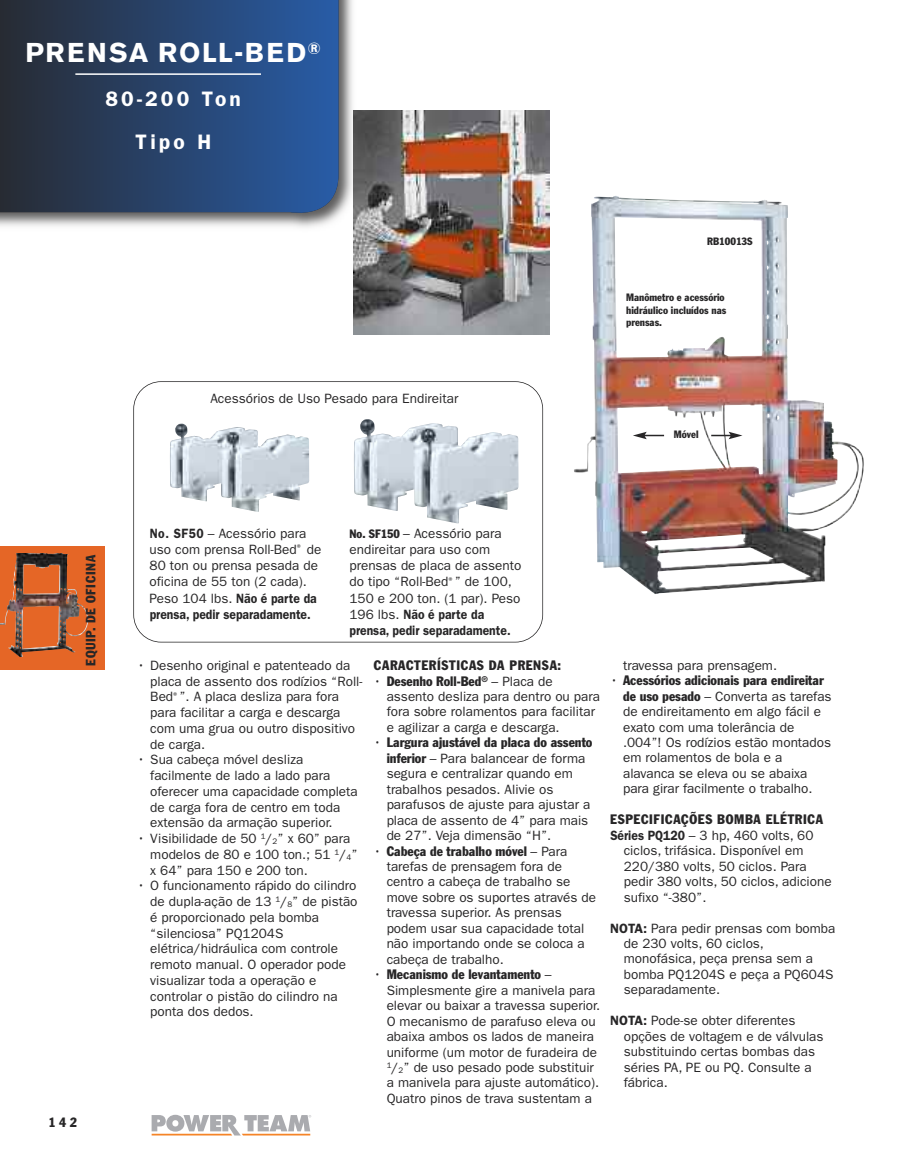
<style>
.page{position:relative;width:918px;height:1175px;background:#fff}
.page>*{position:absolute;margin:0;border:0;box-sizing:border-box;transform-origin:0 0}
.t1{font:700 27px "Akzidenz Grotesk BE";letter-spacing:.08em;color:#fff}
.t2{font:600 21px/43.5px "Franklin Gothic";letter-spacing:.15em;color:#fff;text-align:center}
.t3{font:13.5px/15.5px "Franklin Gothic";color:#272627;scale:.9 1}
.t4{font:13.5px/16.2px "Franklin Gothic";color:#272627}
.t5{font:condensed 13.5px "Franklin Gothic";letter-spacing:.05em;color:#272627}
.t6{font:condensed 13.35px "Franklin Gothic";letter-spacing:.05em;color:#272627}
.t7{font:condensed 10.5px/12.6px "Franklin Gothic";color:#272627}
.s1{font-weight:600}
.s2{font-stretch:condensed;font-size:12px}
.s3{font-size:8.1px}
.s4{font-stretch:condensed}
</style>
<div class="page">
<svg style="left:0;top:546px;width:105px;height:123px;background:#d0632c"></svg>
<img style="left:0;top:0;width:354px;height:232px">
<svg style="left:0;top:0;width:339px;height:221px;background:#2c466d"></svg>
<hr style="left:75px;top:73px;width:186px;height:2px;background:#fff">
<img style="left:17px;top:553px;width:44px;height:96px">
<svg style="left:152px;top:1114px;width:159px;height:21px"></svg>
<img style="left:618px;top:199px;width:193px;height:390px">
<img style="left:354px;top:110px;width:196px;height:224px">
<div style="left:133px;top:381px;width:410px;height:261px;border:2px solid #272627;border-radius:28px"></div>
<img style="left:170px;top:423px;width:139px;height:89px">
<img style="left:354px;top:419px;width:165px;height:104px">
<svg style="left:711px;top:432px;width:31px;height:7px"></svg>
<svg style="left:633px;top:432px;width:31px;height:7px"></svg>
<h1 class="t1" style="left:26px;top:42px;width:297px">PRENSA ROLL-BED<sup>®</sup></h1>
<h2 class="t2" style="left:106px;top:79px;width:137px">80-200 Ton<br>Tipo H</h2>
<p class="t4" style="left:210px;top:391px;width:249px">Acessórios de Uso Pesado para Endireitar</p>
<p class="t7" style="left:707px;top:236px;width:47px">RB10013S</p>
<p class="t7" style="left:626px;top:292px;width:102px">Manômetro e acessório hidráulico incluídos nas prensas.</p>
<p class="t7" style="left:674px;top:429px;width:26px">Móvel</p>
<p class="t6" style="left:86px;top:665px;width:112px;rotate:-90deg">EQUIP. DE OFICINA</p>
<p class="t6" style="left:48px;top:1117px;width:30px">142</p>
<p class="t4" style="left:150px;top:526px;width:173px"><span class="s1">No. SF50</span> – Acessório para uso com prensa Roll-Bed<sup>®</sup> de<br>80 ton ou prensa pesada de oficina de 55 ton (2 cada).<br>Peso 104 lbs. <span class="s1">Não é parte da prensa, pedir separadamente.</span></p>
<p class="t4" style="left:349px;top:526px;width:173px"><span class="s2">No. SF150</span> – Acessório para endireitar para uso com prensas de placa de assento do tipo “Roll-Bed<sup>®</sup>” de 100,<br>150 e 200 ton. (1 par). Peso<br>196 lbs. <span class="s1">Não é parte da prensa, pedir separadamente.</span></p>
<p class="t3" style="left:150px;top:658px;width:237px;text-indent:-13px">• Desenho original e patenteado da placa de assento dos rodízios “Roll-<br>Bed<sup>®</sup>”. A placa desliza para fora para facilitar a carga e descarga com uma grua ou outro dispositivo de carga.</p>
<p class="t3" style="left:150px;top:753px;width:232px;text-indent:-13px">• Sua cabeça móvel desliza facilmente de lado a lado para oferecer uma capacidade completa de carga fora de centro em toda extensão da armação superior.</p>
<p class="t3" style="left:150px;top:831px;width:232px;text-indent:-13px">• Visibilidade de 50 <sup>1</sup>/<span class="s3">2</span>” x 60” para modelos de 80 e 100 ton.; 51 <sup>1</sup>/<span class="s3">4</span>” x 64” para 150 e 200 ton.</p>
<p class="t3" style="left:150px;top:879px;width:232px;text-indent:-13px">• O funcionamento rápido do cilindro de dupla-ação de 13 <sup>1</sup>/<span class="s3">8</span>” de pistão é proporcionado pela bomba “silenciosa” PQ1204S elétrica/hidráulica com controle remoto manual. O operador pode visualizar toda a operação e controlar o pistão do cilindro na ponta dos dedos.</p>
<p class="t5" style="left:374px;top:660px;width:189px">CARACTERÍSTICAS DA PRENSA:</p>
<p class="t3" style="left:387px;top:674px;width:239px;text-indent:-13px">• <span class="s4">Desenho Roll-Bed</span><sup>®</sup> – Placa de assento desliza para dentro ou para fora sobre rolamentos para facilitar e agilizar a carga e descarga.</p>
<p class="t3" style="left:387px;top:736px;width:230px;text-indent:-13px">• <span class="s4">Largura ajustável da placa do assento inferior</span> – Para balancear de forma segura e centralizar quando em trabalhos pesados. Alivie os parafusos de ajuste para ajustar a placa de assento de 4” para mais de 27”. Veja dimensão “H”.</p>
<p class="t3" style="left:387px;top:844px;width:234px;text-indent:-13px">• <span class="s4">Cabeça de trabalho móvel</span> – Para tarefas de prensagem fora de centro a cabeça de trabalho se move sobre os suportes através de travessa superior. As prensas podem usar sua capacidade total não importando onde se coloca a cabeça de trabalho.</p>
<p class="t3" style="left:387px;top:968px;width:239px;text-indent:-13px">• <span class="s4">Mecanismo de levantamento</span> – Simplesmente gire a manivela para elevar ou baixar a travessa superior.<br>O mecanismo de parafuso eleva ou abaixa ambos os lados de maneira uniforme (um motor de furadeira de <sup>1</sup>/<span class="s3">2</span>” de uso pesado pode substituir a manivela para ajuste automático).<br>Quatro pinos de trava sustentam a</p>
<p class="t4" style="left:623px;top:658px;width:156px">travessa para prensagem.</p>
<p class="t3" style="left:623px;top:674px;width:233px;text-indent:-13px">• <span class="s4">Acessórios adicionais para endireitar de uso pesado</span> – Converta as tarefas de endireitamento em algo fácil e exato com uma tolerância de .004”! Os rodízios estão montados em rolamentos de bola e a alavanca se eleva ou se abaixa para girar facilmente o trabalho.</p>
<p class="t5" style="left:610px;top:814px;width:214px">ESPECIFICAÇÕES BOMBA ELÉTRICA</p>
<p class="t4" style="left:610px;top:828px;width:205px"><span class="s1">Séries PQ120</span> – 3 hp, 460 volts, 60</p>
<p class="t4" style="left:624px;top:843px;width:181px">ciclos, trifásica. Disponível em</p>
<p class="t4" style="left:624px;top:859px;width:185px">220/380 volts, 50 ciclos. Para</p>
<p class="t4" style="left:624px;top:874px;width:209px">pedir 380 volts, 50 ciclos, adicione</p>
<p class="t4" style="left:624px;top:890px;width:84px">sufixo “-380”.</p>
<p class="t4" style="left:624px;top:921px;width:213px;line-height:15.5px;text-indent:-13px"><span class="s1">NOTA:</span> Para pedir prensas com bomba de 230 volts, 60 ciclos, monofásica, peça prensa sem a bomba PQ1204S e peça a PQ604S separadamente.</p>
<p class="t4" style="left:624px;top:1014px;width:201px;line-height:15.5px;text-indent:-13px"><span class="s1">NOTA:</span> Pode-se obter diferentes opções de voltagem e de válvulas substituindo certas bombas das séries PA, PE ou PQ. Consulte a fábrica.</p>
</div>
